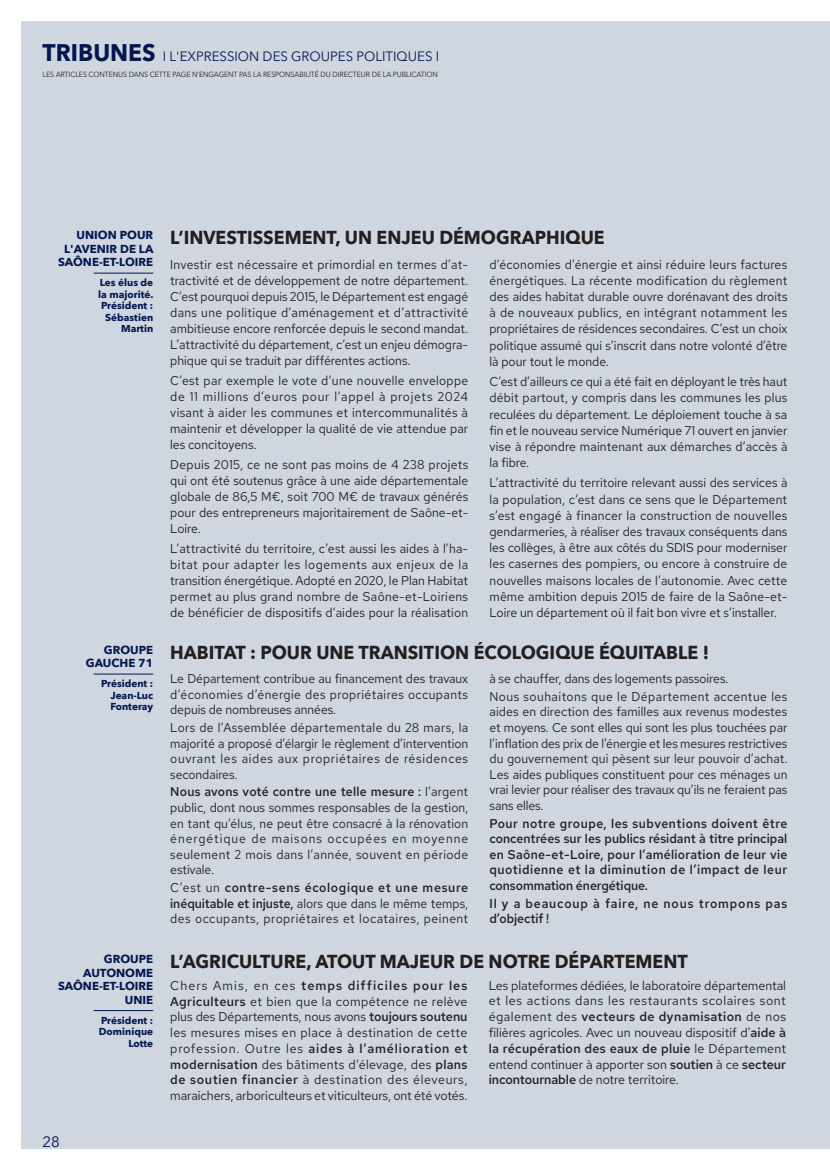
<style>
.page{position:relative;width:830px;height:1170px;background:#fff}
.page>*{position:absolute;margin:0;border:0;box-sizing:border-box;transform-origin:0 0}
.t1{font:700 18.75px "Avenir Next";color:#231f20;scale:.95 1}
.t2{font:15px "Avenir Next";color:#031650}
.t3{font:13.5px "Avenir Next";color:#031650}
.t4{font:12.75px/16.2px "Red Hat Text";color:#231f20;text-align:justify;scale:.96 1}
.t5{font:12.75px/15.8px "Red Hat Text";color:#231f20;text-align:justify}
.t6{font:500 12.75px/15.6px "Red Hat Text";letter-spacing:.045em;color:#231f20;text-align:justify;scale:.96 1}
.t7{font:12.75px/17.7px "Red Hat Text";letter-spacing:.02em;color:#231f20;scale:.96 1}
.t8{font:500 12.75px/15.6px "Red Hat Text";letter-spacing:.07em;color:#231f20;scale:.96 1}
.t9{font:700 11.55px/13.5px "Avenir Next";color:#031650;text-align:right}
.t10{font:700 10.05px/11.6px "Avenir Next";color:#031650;text-align:right}
.t11{font:7.5px "Avenir Next";letter-spacing:-.015em;color:#231f20;scale:.95 1}
.s1{font-weight:700;font-size:24px}
.s2{font-weight:500}
</style>
<div class="page">
<div style="left:21px;top:21px;width:808px;height:1127px;background:#cfd6df"></div>
<hr style="left:94px;top:273px;width:59px;height:1px;background:#031650">
<hr style="left:94px;top:673px;width:59px;height:1px;background:#031650">
<hr style="left:94px;top:1010px;width:59px;height:1px;background:#031650">
<p class="t3" style="left:43px;top:45px;width:398px"><span class="s1">TRIBUNES</span> I L'EXPRESSION DES GROUPES POLITIQUES I</p>
<p class="t11" style="left:43px;top:68px;width:417px">LES ARTICLES CONTENUS DANS CETTE PAGE N’ENGAGENT PAS LA RESPONSABILITÉ DU DIRECTEUR DE LA PUBLICATION</p>
<p class="t9" style="left:58px;top:228px;width:97px">UNION POUR<br>L'AVENIR DE LA<br>SAÔNE-ET-LOIRE</p>
<p class="t10" style="left:98px;top:277px;width:57px">Les élus de la majorité.<br>Président :<br>Sébastien<br>Martin</p>
<h1 class="t1" style="left:170px;top:221px;width:458px">L’INVESTISSEMENT, UN ENJEU DÉMOGRAPHIQUE</h1>
<p class="t4" style="left:170px;top:256px;width:312px">Investir est nécessaire et primordial en termes d’at&shy;tractivité et de développement de notre département.<br>C’est pourquoi depuis 2015, le Département est engagé dans une politique d’aménagement et d’attractivité ambitieuse encore renforcée depuis le second mandat.<br>L’attractivité du département, c’est un enjeu démogra&shy;phique qui se traduit par différentes actions.</p>
<p class="t4" style="left:170px;top:372px;width:312px">C’est par exemple le vote d’une nouvelle enveloppe de 11 millions d’euros pour l’appel à projets 2024 visant à aider les communes et intercommunalités à maintenir et développer la qualité de vie attendue par les concitoyens.</p>
<p class="t4" style="left:170px;top:456px;width:312px">Depuis 2015, ce ne sont pas moins de 4 238 projets qui ont été soutenus grâce à une aide départementale globale de 86,5 M€, soit 700 M€ de travaux générés pour des entrepreneurs majoritairement de Saône-et-Loire.</p>
<p class="t4" style="left:170px;top:540px;width:312px">L’attractivité du territoire, c’est aussi les aides à l’ha&shy;bitat pour adapter les logements aux enjeux de la transition énergétique. Adopté en 2020, le Plan Habitat permet au plus grand nombre de Saône-et-Loiriens de bénéficier de dispositifs d’aides pour la réalisation</p>
<p class="t4" style="left:489px;top:256px;width:312px">d’économies d’énergie et ainsi réduire leurs factures énergétiques. La récente modification du règlement des aides habitat durable ouvre dorénavant des droits à de nouveaux publics, en intégrant notamment les propriétaires de résidences secondaires. C’est un choix politique assumé qui s’inscrit dans notre volonté d’être là pour tout le monde.</p>
<p class="t4" style="left:489px;top:373px;width:312px">C’est d’ailleurs ce qui a été fait en déployant le très haut débit partout, y compris dans les communes les plus reculées du département. Le déploiement touche à sa fin et le nouveau service Numérique 71 ouvert en janvier vise à répondre maintenant aux démarches d’accès à la fibre.</p>
<p class="t4" style="left:489px;top:474px;width:312px">L’attractivité du territoire relevant aussi des services à la population, c’est dans ce sens que le Département s’est engagé à financer la construction de nouvelles gendarmeries, à réaliser des travaux conséquents dans les collèges, à être aux côtés du SDIS pour moderniser les casernes des pompiers, ou encore à construire de nouvelles maisons locales de l’autonomie. Avec cette même ambition depuis 2015 de faire de la Saône-et-Loire un département où il fait bon vivre et s’installer.</p>
<p class="t9" style="left:86px;top:642px;width:69px">GROUPE<br>GAUCHE 71</p>
<p class="t10" style="left:110px;top:677px;width:44px;text-align:justify;text-indent:-9px">Président :<br>Jean-Luc Fonteray</p>
<h1 class="t1" style="left:170px;top:636px;width:568px">HABITAT : POUR UNE TRANSITION ÉCOLOGIQUE ÉQUITABLE !</h1>
<p class="t4" style="left:170px;top:670px;width:312px;line-height:15.6px">Le Département contribue au financement des travaux d’économies d’énergie des propriétaires occupants depuis de nombreuses années.</p>
<p class="t4" style="left:170px;top:719px;width:312px;line-height:15.6px">Lors de l’Assemblée départementale du 28 mars, la majorité a proposé d’élargir le règlement d’intervention ouvrant les aides aux propriétaires de résidences secondaires.</p>
<p class="t4" style="left:170px;top:783px;width:312px;line-height:15.6px"><span class="s2">Nous avons voté contre une telle mesure :</span> l’argent public, dont nous sommes responsables de la gestion, en tant qu’élus, ne peut être consacré à la rénovation énergétique de maisons occupées en moyenne seulement 2 mois dans l’année, souvent en période estivale.</p>
<p class="t4" style="left:170px;top:879px;width:312px;line-height:15.6px">C’est un <span class="s2">contre-sens écologique et une mesure inéquitable et injuste,</span> alors que dans le même temps, des occupants, propriétaires et locataires, peinent</p>
<p class="t7" style="left:489px;top:669px;width:312px">à se chauffer, dans des logements passoires.<br>Nous souhaitons que le Département accentue les</p>
<p class="t4" style="left:489px;top:703px;width:312px;line-height:15.6px">aides en direction des familles aux revenus modestes et moyens. Ce sont elles qui sont les plus touchées par l’inflation des prix de l’énergie et les mesures restrictives du gouvernement qui pèsent sur leur pouvoir d’achat.<br>Les aides publiques constituent pour ces ménages un vrai levier pour réaliser des travaux qu’ils ne feraient pas sans elles.</p>
<p class="t6" style="left:489px;top:815px;width:312px">Pour notre groupe, les subventions doivent être concentrées sur les publics résidant à titre principal en Saône-et-Loire, pour l’amélioration de leur vie quotidienne et la diminution de l’impact de leur consommation énergétique.</p>
<p class="t8" style="left:489px;top:895px;width:311px">Il y a beaucoup à faire, ne nous trompons pas d’objectif !</p>
<p class="t9" style="left:58px;top:952px;width:97px">GROUPE<br>AUTONOME<br>SAÔNE-ET-LOIRE<br>UNIE</p>
<p class="t10" style="left:99px;top:1014px;width:56px">Président :<br>Dominique<br>Lotte</p>
<h1 class="t1" style="left:170px;top:944px;width:546px">L’AGRICULTURE, ATOUT MAJEUR DE NOTRE DÉPARTEMENT</h1>
<p class="t5" style="left:170px;top:977px;width:299px">Chers Amis, en ces <span class="s2">temps difficiles pour les Agriculteurs</span> et bien que la compétence ne relève plus des Départements, nous avons <span class="s2">toujours soutenu </span>les mesures mises en place à destination de cette profession. Outre les <span class="s2">aides à l’amélioration et modernisation</span> des bâtiments d’élevage, des <span class="s2">plans de soutien financier</span> à destination des éleveurs, maraichers, arboriculteurs et viticulteurs, ont été votés.</p>
<p class="t5" style="left:488px;top:977px;width:299px">Les plateformes dédiées, le laboratoire départemental et les actions dans les restaurants scolaires sont également des <span class="s2">vecteurs de dynamisation</span> de nos filières agricoles. Avec un nouveau dispositif d'<span class="s2">aide à la récupération des eaux de pluie</span> le Département entend continuer à apporter son <span class="s2">soutien</span> à ce <span class="s2">secteur incontournable</span> de notre territoire.</p>
<p class="t2" style="left:43px;top:1128px;width:19px">28</p>
</div>
